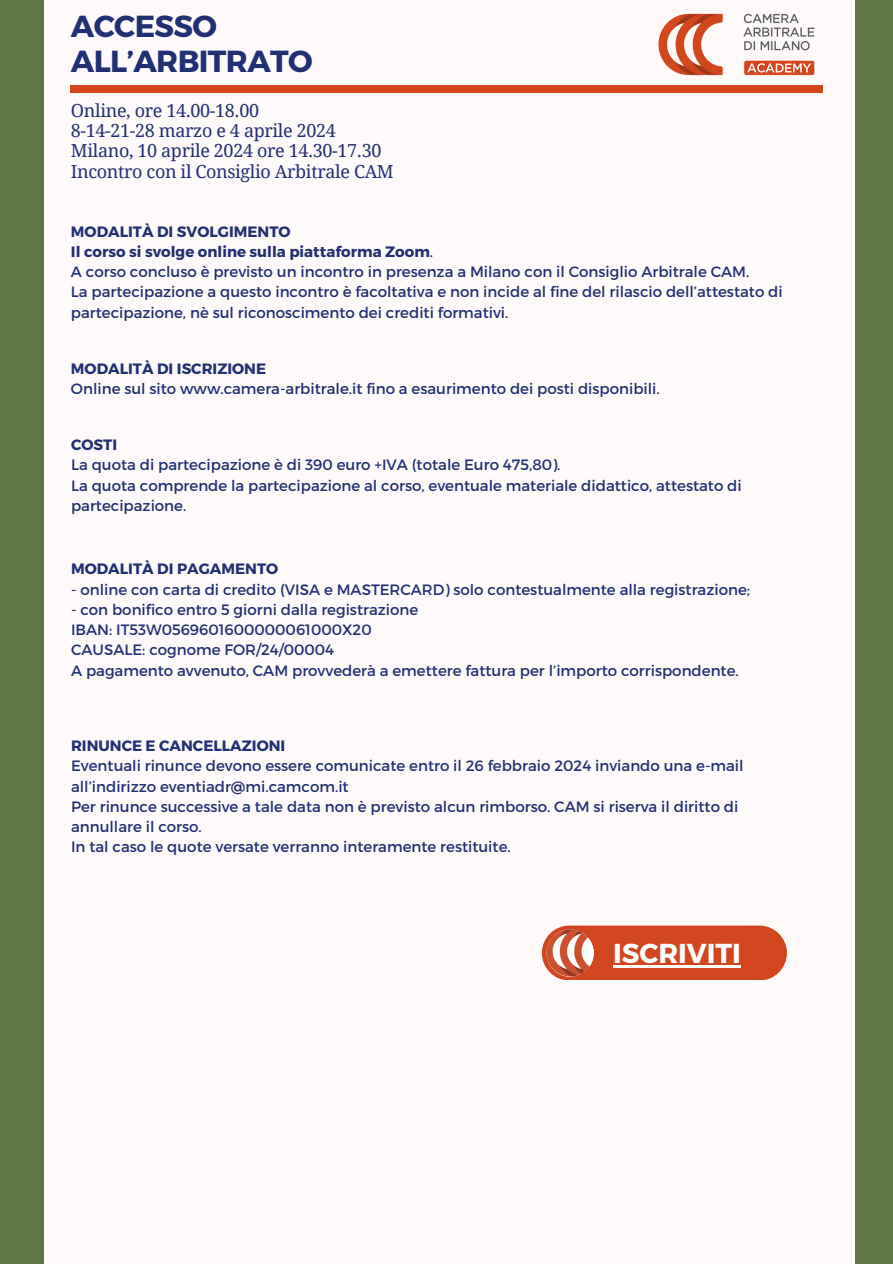
<style>
.page{position:relative;width:893px;height:1264px;background:#fff}
.page>*{position:absolute;margin:0;border:0;box-sizing:border-box;transform-origin:0 0}
.t1{font:700 30.45px/34.8px "Montserrat";letter-spacing:-.02em;color:#212f73}
.t2{font:700 27.3px "Montserrat";color:#fff}
.t3{font:18px/20.2px "Droid Serif";letter-spacing:-.02em;color:#212f73}
.t4{font:15px/20.2px "Montserrat";color:#212f73}
.t5{font:700 15px "Montserrat";color:#212f73}
.s1{font-weight:400}
</style>
<div class="page">
<div style="left:0;top:0;width:892px;height:1263px;background:#607743"></div>
<div style="left:44px;top:0;width:810px;height:1263px;background:#fefaf9"></div>
<div style="left:71px;top:86px;width:751px;height:6px;background:#d4451d"></div>
<img style="left:653px;top:13px;width:166px;height:73px">
<div style="left:542px;top:925px;width:244px;height:55px;background:#d2461f;border-radius:27px"></div>
<img style="left:546px;top:929px;width:47px;height:47px;border-radius:50%">
<hr style="left:613px;top:965px;width:128px;height:2px;background:#fff">
<p class="t1" style="left:71px;top:7px;width:243px">ACCESSO<br>ALL’ARBITRATO</p>
<p class="t3" style="left:71px;top:100px;width:324px">Online, ore 14.00-18.00<br>8-14-21-28 marzo e 4 aprile 2024<br>Milano, 10 aprile 2024 ore 14.30-17.30<br>Incontro con il Consiglio Arbitrale CAM</p>
<p class="t5" style="left:71px;top:221px;width:221px">MODALITÀ DI SVOLGIMENTO</p>
<p class="t5" style="left:71px;top:242px;width:364px">Il corso si svolge online sulla piattaforma Zoom<span class="s1">.</span></p>
<p class="t4" style="left:71px;top:261px;width:680px">A corso concluso è previsto un incontro in presenza a Milano con il Consiglio Arbitrale CAM.</p>
<p class="t4" style="left:71px;top:281px;width:713px">La partecipazione a questo incontro è facoltativa e non incide al fine del rilascio dell’attestato di partecipazione, nè sul riconoscimento dei crediti formativi.</p>
<p class="t5" style="left:71px;top:358px;width:197px">MODALITÀ DI ISCRIZIONE</p>
<p class="t4" style="left:71px;top:378px;width:590px">Online sul sito www.camera-arbitrale.it fino a esaurimento dei posti disponibili.</p>
<p class="t5" style="left:71px;top:435px;width:48px">COSTI</p>
<p class="t4" style="left:71px;top:454px;width:491px">La quota di partecipazione è di 390 euro +IVA (totale Euro 475,80).</p>
<p class="t4" style="left:71px;top:474px;width:672px">La quota comprende la partecipazione al corso, eventuale materiale didattico, attestato di partecipazione.</p>
<p class="t5" style="left:71px;top:559px;width:209px">MODALITÀ DI PAGAMENTO</p>
<h3 class="t4" style="left:71px;top:578px;width:680px">- online con carta di credito (VISA e MASTERCARD) solo contestualmente alla registrazione;</h3>
<p class="t4" style="left:71px;top:598px;width:348px">- con bonifico entro 5 giorni dalla registrazione</p>
<p class="t4" style="left:71px;top:619px;width:302px">IBAN: IT53W0569601600000061000X20</p>
<p class="t4" style="left:71px;top:639px;width:265px">CAUSALE: cognome FOR/24/00004</p>
<p class="t4" style="left:71px;top:659px;width:669px">A pagamento avvenuto, CAM provvederà a emettere fattura per l’importo corrispondente.</p>
<p class="t5" style="left:71px;top:736px;width:216px">RINUNCE E CANCELLAZIONI</p>
<p class="t4" style="left:71px;top:755px;width:674px">Eventuali rinunce devono essere comunicate entro il 26 febbraio 2024 inviando una e-mail all’indirizzo eventiadr@mi.camcom.it</p>
<p class="t4" style="left:71px;top:795px;width:668px">Per rinunce successive a tale data non è previsto alcun rimborso. CAM si riserva il diritto di annullare il corso.</p>
<p class="t4" style="left:71px;top:836px;width:441px">In tal caso le quote versate verranno interamente restituite.</p>
<p class="t2" style="left:613px;top:935px;width:129px">ISCRIVITI</p>
</div>
